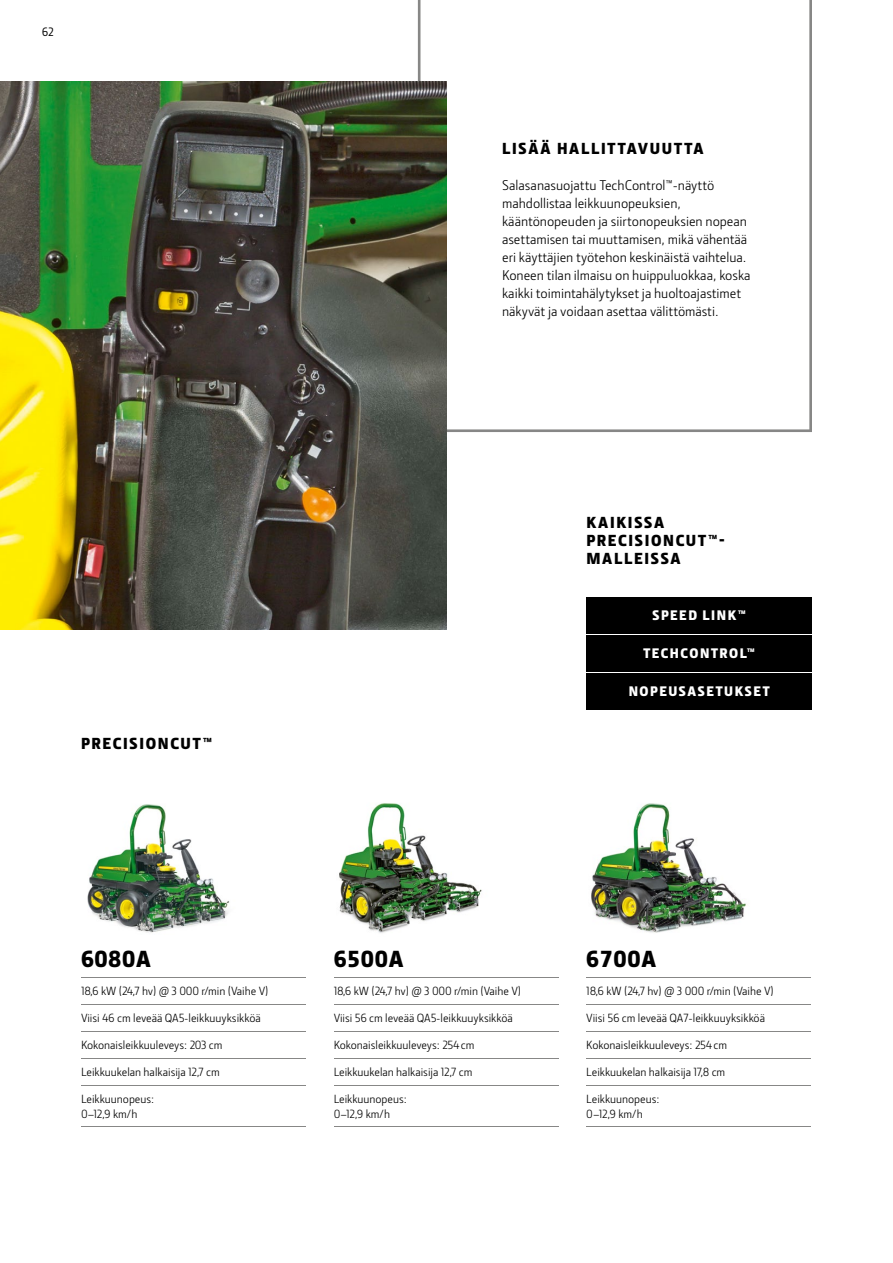
<style>
.page{position:relative;width:893px;height:1263px;background:#fff}
.page>*{position:absolute;margin:0;border:0;box-sizing:border-box;transform-origin:0 0}
.t1{font:900 24px "Section";letter-spacing:.05em;color:#000}
.t2{font:900 16.5px/18px "Section";letter-spacing:.105em;color:#000}
.t3{font:14.25px/18px "JD Sans Pro";color:#000}
.t4{font:900 14.25px "Section";letter-spacing:.11em;color:#fff}
.t5{font:12px/15px "JD Sans Pro";color:#000}
.t6{font:500 12px "JD Sans Pro";color:#000}
</style>
<div class="page">
<svg style="left:418px;top:0;width:394px;height:432px"></svg>
<img style="left:0;top:81px;width:446px;height:548px">
<img style="left:339px;top:803px;width:143px;height:130px">
<img style="left:591px;top:803px;width:156px;height:130px">
<img style="left:87px;top:804px;width:143px;height:129px">
<div style="left:586px;top:673px;width:226px;height:36px;background:#000"></div>
<div style="left:586px;top:635px;width:226px;height:36px;background:#000"></div>
<div style="left:586px;top:597px;width:226px;height:36px;background:#000"></div>
<hr style="left:586px;top:977px;width:225px;height:1px;background:#878786">
<hr style="left:586px;top:1126px;width:225px;height:1px;background:#878786">
<hr style="left:586px;top:1004px;width:225px;height:1px;background:#878786">
<hr style="left:586px;top:1031px;width:225px;height:1px;background:#878786">
<hr style="left:586px;top:1058px;width:225px;height:1px;background:#878786">
<hr style="left:586px;top:1085px;width:225px;height:1px;background:#878786">
<hr style="left:334px;top:977px;width:225px;height:1px;background:#878786">
<hr style="left:334px;top:1126px;width:225px;height:1px;background:#878786">
<hr style="left:334px;top:1004px;width:225px;height:1px;background:#878786">
<hr style="left:334px;top:1031px;width:225px;height:1px;background:#878786">
<hr style="left:334px;top:1058px;width:225px;height:1px;background:#878786">
<hr style="left:334px;top:1085px;width:225px;height:1px;background:#878786">
<hr style="left:81px;top:977px;width:225px;height:1px;background:#878786">
<hr style="left:81px;top:1126px;width:225px;height:1px;background:#878786">
<hr style="left:81px;top:1004px;width:225px;height:1px;background:#878786">
<hr style="left:81px;top:1031px;width:225px;height:1px;background:#878786">
<hr style="left:81px;top:1058px;width:225px;height:1px;background:#878786">
<hr style="left:81px;top:1085px;width:225px;height:1px;background:#878786">
<p class="t6" style="left:42px;top:23px;width:14px">62</p>
<h2 class="t2" style="left:81px;top:734px;width:133px">PRECISIONCUT™</h2>
<h2 class="t2" style="left:502px;top:139px;width:203px">LISÄÄ HALLITTAVUUTTA</h2>
<p class="t3" style="left:502px;top:176px;width:250px">Salasanasuojattu TechControl™-näyttö mahdollistaa leikkuunopeuksien, kääntönopeuden ja siirtonopeuksien nopean asettamisen tai muuttamisen, mikä vähentää eri käyttäjien työtehon keskinäistä vaihtelua.<br>Koneen tilan ilmaisu on huippuluokkaa, koska kaikki toimintahälytykset ja huoltoajastimet näkyvät ja voidaan asettaa välittömästi.</p>
<h2 class="t2" style="left:586px;top:513px;width:140px">KAIKISSA<br>PRECISIONCUT™-<br>MALLEISSA</h2>
<p class="t4" style="left:652px;top:606px;width:95px">SPEED LINK™</p>
<p class="t4" style="left:643px;top:644px;width:113px">TECHCONTROL™</p>
<p class="t4" style="left:629px;top:682px;width:142px">NOPEUSASETUKSET</p>
<h1 class="t1" style="left:81px;top:943px;width:72px">6080A</h1>
<p class="t5" style="left:81px;top:983px;width:189px">18,6 kW (24,7 hv) @ 3 000 r/min (Vaihe V)</p>
<p class="t5" style="left:81px;top:1010px;width:181px">Viisi 46 cm leveää QA5-leikkuuyksikköä</p>
<p class="t5" style="left:81px;top:1037px;width:143px">Kokonaisleikkuuleveys: 203 cm</p>
<p class="t5" style="left:81px;top:1064px;width:140px">Leikkuukelan halkaisija 12,7 cm</p>
<p class="t5" style="left:81px;top:1091px;width:75px">Leikkuunopeus:<br>0–12,9 km/h</p>
<h1 class="t1" style="left:334px;top:943px;width:72px">6500A</h1>
<p class="t5" style="left:334px;top:983px;width:189px">18,6 kW (24,7 hv) @ 3 000 r/min (Vaihe V)</p>
<p class="t5" style="left:334px;top:1010px;width:181px">Viisi 56 cm leveää QA5-leikkuuyksikköä</p>
<p class="t5" style="left:334px;top:1037px;width:142px">Kokonaisleikkuuleveys: 254 cm</p>
<p class="t5" style="left:334px;top:1064px;width:140px">Leikkuukelan halkaisija 12,7 cm</p>
<p class="t5" style="left:334px;top:1091px;width:75px">Leikkuunopeus:<br>0–12,9 km/h</p>
<h1 class="t1" style="left:586px;top:943px;width:72px">6700A</h1>
<p class="t5" style="left:586px;top:983px;width:189px">18,6 kW (24,7 hv) @ 3 000 r/min (Vaihe V)</p>
<p class="t5" style="left:586px;top:1010px;width:180px">Viisi 56 cm leveää QA7-leikkuuyksikköä</p>
<p class="t5" style="left:586px;top:1037px;width:142px">Kokonaisleikkuuleveys: 254 cm</p>
<p class="t5" style="left:586px;top:1064px;width:140px">Leikkuukelan halkaisija 17,8 cm</p>
<p class="t5" style="left:586px;top:1091px;width:75px">Leikkuunopeus:<br>0–12,9 km/h</p>
</div>
